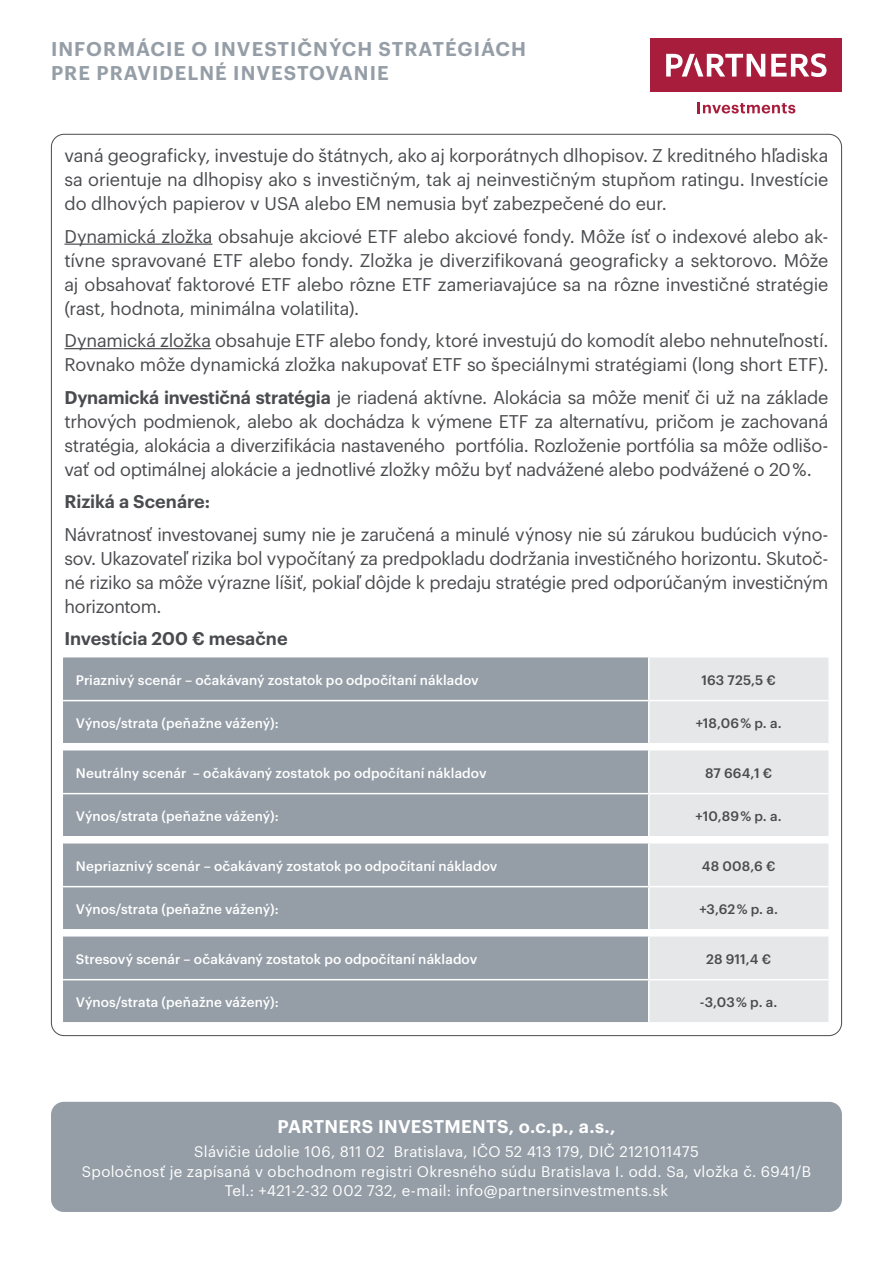
<style>
.page{position:relative;width:893px;height:1263px;background:#fff}
.page>*{position:absolute;margin:0;border:0;box-sizing:border-box;transform-origin:0 0}
.t1{font:600 19.5px/23.4px "Graphik";letter-spacing:.055em;color:#959ea7}
.t2{font:18px/24px "Graphik";letter-spacing:-.01em;color:#4a4b4e;text-align:justify}
.t3{font:600 18px "Graphik";color:#4a4b4e}
.t4{font:600 18px "Graphik";letter-spacing:.01em;color:#fff}
.t5{font:15px/19.5px "Graphik";letter-spacing:.02em;color:#fff;text-align:center}
.t6{font:500 13.5px "Graphik";letter-spacing:.01em;color:#fff}
.t7{font:500 13.5px "Graphik";letter-spacing:.015em;color:#4a4b4e}
.s1{font-weight:600}
</style>
<div class="page">
<div style="left:51px;top:1102px;width:791px;height:110px;background:#959ea7;border-radius:13px"></div>
<div style="left:651px;top:38px;width:191px;height:54px;background:#a81d3c"></div>
<svg style="left:771px;top:53px;width:55px;height:24px"></svg>
<svg style="left:666px;top:54px;width:99px;height:23px"></svg>
<svg style="left:698px;top:102px;width:97px;height:11px"></svg>
<hr style="left:65px;top:244px;width:148px;height:1px;background:#4a4b4e">
<hr style="left:65px;top:348px;width:146px;height:1px;background:#4a4b4e">
<div style="left:63px;top:657px;width:585px;height:86px;background:#959ea7"></div>
<div style="left:649px;top:657px;width:179px;height:86px;background:#e6e7e9"></div>
<hr style="left:63px;top:700px;width:586px;height:1px;background:#fff">
<hr style="left:649px;top:700px;width:179px;height:1px;background:#fff">
<div style="left:63px;top:750px;width:585px;height:86px;background:#959ea7"></div>
<div style="left:649px;top:750px;width:179px;height:86px;background:#e6e7e9"></div>
<hr style="left:63px;top:793px;width:586px;height:1px;background:#fff">
<hr style="left:649px;top:793px;width:179px;height:1px;background:#fff">
<div style="left:63px;top:843px;width:585px;height:86px;background:#959ea7"></div>
<div style="left:649px;top:843px;width:179px;height:86px;background:#e6e7e9"></div>
<hr style="left:63px;top:886px;width:586px;height:1px;background:#fff">
<hr style="left:649px;top:886px;width:179px;height:1px;background:#fff">
<div style="left:63px;top:936px;width:585px;height:86px;background:#959ea7"></div>
<div style="left:649px;top:936px;width:179px;height:86px;background:#e6e7e9"></div>
<hr style="left:63px;top:979px;width:586px;height:1px;background:#fff">
<hr style="left:649px;top:979px;width:179px;height:1px;background:#fff">
<p class="t1" style="left:51px;top:36px;width:476px">INFORMÁCIE O INVESTIČNÝCH STRATÉGIÁCH<br>PRE PRAVIDELNÉ INVESTOVANIE</p>
<p class="t2" style="left:65px;top:142px;width:765px">vaná geograficky, investuje do štátnych, ako aj korporátnych dlhopisov. Z kreditného hľadiska sa orientuje na dlhopisy ako s investičným, tak aj neinvestičným stupňom ratingu. Investície do dlhových papierov v USA alebo EM nemusia byť zabezpečené do eur.</p>
<p class="t2" style="left:65px;top:222px;width:765px">Dynamická zložka obsahuje akciové ETF alebo akciové fondy. Môže ísť o indexové alebo ak&shy;tívne spravované ETF alebo fondy. Zložka je diverzifikovaná geograficky a sektorovo. Môže aj obsahovať faktorové ETF alebo rôzne ETF zameriavajúce sa na rôzne investičné stratégie (rast, hodnota, minimálna volatilita).</p>
<p class="t2" style="left:65px;top:327px;width:765px">Dynamická zložka obsahuje ETF alebo fondy, ktoré investujú do komodít alebo nehnuteľností.<br>Rovnako môže dynamická zložka nakupovať ETF so špeciálnymi stratégiami (long short ETF).</p>
<p class="t2" style="left:65px;top:383px;width:765px"><span class="s1">Dynamická investičná stratégia</span> je riadená aktívne. Alokácia sa môže meniť či už na základe trhových podmienok, alebo ak dochádza k výmene ETF za alternatívu, pričom je zachovaná stratégia, alokácia a diverzifikácia nastaveného portfólia. Rozloženie portfólia sa môže odlišo&shy;vať od optimálnej alokácie a jednotlivé zložky môžu byť nadvážené alebo podvážené o 20 %.</p>
<p class="t3" style="left:65px;top:488px;width:147px">Riziká a Scenáre:</p>
<p class="t2" style="left:65px;top:520px;width:765px">Návratnosť investovanej sumy nie je zaručená a minulé výnosy nie sú zárukou budúcich výno&shy;sov. Ukazovateľ rizika bol vypočítaný za predpokladu dodržania investičného horizontu. Skutoč&shy;né riziko sa môže výrazne líšiť, pokiaľ dôjde k predaju stratégie pred odporúčaným investičným horizontom.</p>
<p class="t3" style="left:65px;top:625px;width:225px">Investícia 200 € mesačne</p>
<p class="t6" style="left:76px;top:669px;width:404px">Priaznivý scenár – očakávaný zostatok po odpočítaní nákladov</p>
<p class="t7" style="left:701px;top:669px;width:76px">163 725,5 €</p>
<p class="t6" style="left:76px;top:712px;width:204px">Výnos/strata (peňažne vážený):</p>
<p class="t7" style="left:696px;top:712px;width:87px">+18,06 % p. a.</p>
<p class="t6" style="left:76px;top:762px;width:412px">Neutrálny scenár – očakávaný zostatok po odpočítaní nákladov</p>
<p class="t7" style="left:705px;top:762px;width:69px">87 664,1 €</p>
<p class="t6" style="left:76px;top:805px;width:204px">Výnos/strata (peňažne vážený):</p>
<p class="t7" style="left:696px;top:805px;width:87px">+10,89 % p. a.</p>
<p class="t6" style="left:76px;top:855px;width:423px">Nepriaznivý scenár – očakávaný zostatok po odpočítaní nákladov</p>
<p class="t7" style="left:702px;top:855px;width:75px">48 008,6 €</p>
<p class="t6" style="left:76px;top:898px;width:204px">Výnos/strata (peňažne vážený):</p>
<p class="t7" style="left:699px;top:898px;width:80px">+3,62 % p. a.</p>
<p class="t6" style="left:76px;top:948px;width:403px">Stresový scenár – očakávaný zostatok po odpočítaní nákladov</p>
<p class="t7" style="left:706px;top:948px;width:66px">28 911,4 €</p>
<p class="t6" style="left:76px;top:991px;width:204px">Výnos/strata (peňažne vážený):</p>
<p class="t7" style="left:700px;top:991px;width:79px">-3,03 % p. a.</p>
<p class="t4" style="left:278px;top:1113px;width:339px">PARTNERS INVESTMENTS, o.c.p., a.s.,</p>
<p class="t5" style="left:82px;top:1141px;width:731px">Slávičie údolie 106, 811 02 Bratislava, IČO 52 413 179, DIČ 2121011475<br>Spoločnosť je zapísaná v obchodnom registri Okresného súdu Bratislava I. odd. Sa, vložka č. 6941/B<br>Tel.: +421-2-32 002 732, e-mail: info@partnersinvestments.sk</p>
</div>
